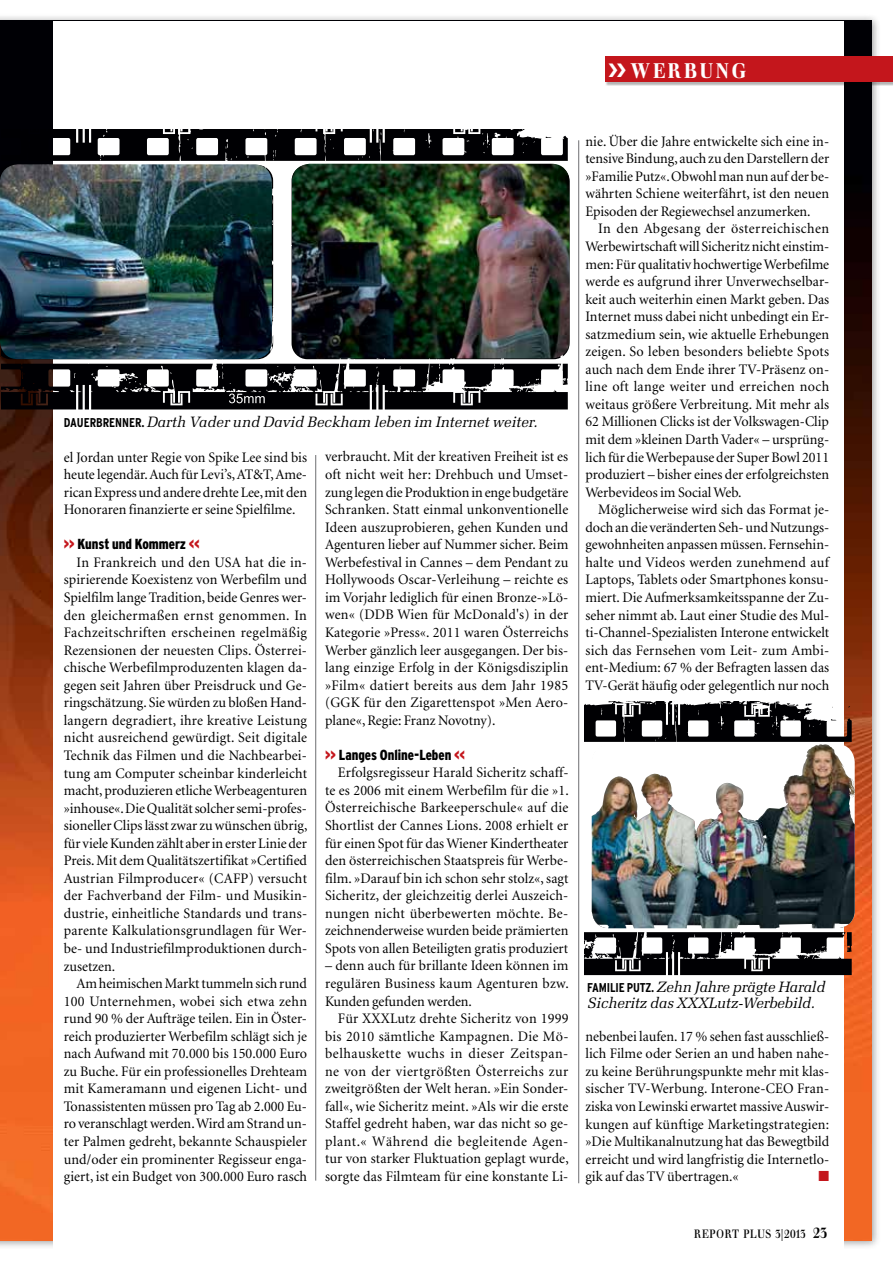
<style>
.page{position:relative;width:893px;height:1263px;background:#fff}
.page>*{position:absolute;margin:0;border:0;box-sizing:border-box;transform-origin:0 0}
.t1{font:800 21px "Walbaum Condensed";letter-spacing:.15em;color:#fff}
.t2{font:italic 15px/15.8px "Melior";letter-spacing:-.01em;color:#000}
.t3{font:14.55px/17.5px "Minion";color:#000;text-align:justify}
.t4{font:900 condensed 14.55px "Interstate";color:#000}
.t5{font:14.55px "Zapf Dingbats";color:#c4161c}
.t6{font:12px "Walbaum Condensed Medium Deck";letter-spacing:.05em;color:#000}
.s1{font-family:"Interstate";font-weight:700;font-style:normal;font-stretch:condensed;font-size:12.75px}
.s2{color:#c4161c}
.s3{font-family:"Walbaum Condensed";font-weight:700;font-size:15px}
</style>
<div class="page">
<img style="left:0;top:20px;width:872px;height:1221px">
<div style="left:53px;top:21px;width:791px;height:1242px;background:#fff"></div>
<div style="left:605px;top:57px;width:288px;height:29px;background:#000;opacity:.3"></div>
<div style="left:605px;top:57px;width:288px;height:25px;background:#c4161c"></div>
<svg style="left:2px;top:130px;width:568px;height:279px;fill:#000003"></svg>
<img style="left:0;top:164px;width:272px;height:195px">
<img style="left:292px;top:164px;width:277px;height:194px">
<hr style="left:578px;top:140px;width:1px;height:1043px;background:#6d6e71">
<hr style="left:315px;top:455px;width:1px;height:725px;background:#6d6e71">
<svg style="left:585px;top:702px;width:268px;height:273px;fill:#000003"></svg>
<img style="left:592px;top:744px;width:263px;height:184px;border-radius:18px">
<img style="left:668px;top:744px;width:155px;height:90px">
<h1 class="t1" style="left:631px;top:59px;width:117px">WERBUNG</h1>
<p class="t2" style="left:64px;top:414px;width:475px"><span class="s1">DAUERBRENNER.</span> Darth Vader und David Beckham leben im Internet weiter.</p>
<p class="t3" style="left:64px;top:449px;width:245px">el Jordan unter Regie von Spike Lee sind bis heute legendär. Auch für Levi’s, AT&amp;T, Ame&shy;rican Express und andere drehte Lee, mit den Honoraren finanzierte er seine Spielfilme.</p>
<p class="t4" style="left:64px;top:536px;width:137px"><span class="s2">&gt;&gt;</span> Kunst und Kommerz <span class="s2">&lt;&lt;</span></p>
<p class="t3" style="left:64px;top:554px;width:245px;text-indent:13px">In Frankreich und den USA hat die in&shy;spirierende Koexistenz von Werbefilm und Spielfilm lange Tradition, beide Genres wer&shy;den gleichermaßen ernst genommen. In Fachzeitschriften erscheinen regelmäßig Rezensionen der neuesten Clips. Österrei&shy;chische Werbefilmproduzenten klagen da&shy;gegen seit Jahren über Preisdruck und Ge&shy;ringschätzung. Sie würden zu bloßen Hand&shy;langern degradiert, ihre kreative Leistung nicht ausreichend gewürdigt. Seit digitale Technik das Filmen und die Nachbearbei&shy;tung am Computer scheinbar kinderleicht macht, produzieren etliche Werbeagenturen »inhouse«. Die Qualität solcher semi-profes&shy;sioneller Clips lässt zwar zu wünschen übrig, für viele Kunden zählt aber in erster Linie der Preis. Mit dem Qualitätszertifikat »Certified Austrian Filmproducer« (CAFP) versucht der Fachverband der Film- und Musikin&shy;dustrie, einheitliche Standards und trans&shy;parente Kalkulationsgrundlagen für Wer&shy;be- und Industriefilmproduktionen durch&shy;zusetzen.</p>
<p class="t3" style="left:64px;top:975px;width:245px;text-indent:13px">Am heimischen Markt tummeln sich rund 100 Unternehmen, wobei sich etwa zehn rund 90 % der Aufträge teilen. Ein in Öster&shy;reich produzierter Werbefilm schlägt sich je nach Aufwand mit 70.000 bis 150.000 Euro zu Buche. Für ein professionelles Drehteam mit Kameramann und eigenen Licht- und Tonassistenten müssen pro Tag ab 2.000 Eu&shy;ro veranschlagt werden. Wird am Strand un&shy;ter Palmen gedreht, bekannte Schauspieler und/oder ein prominenter Regisseur enga&shy;giert, ist ein Budget von 300.000 Euro rasch</p>
<p class="t3" style="left:325px;top:449px;width:245px">verbraucht. Mit der kreativen Freiheit ist es oft nicht weit her: Drehbuch und Umset&shy;zung legen die Produktion in enge budgetäre Schranken. Statt einmal unkonventionelle Ideen auszuprobieren, gehen Kunden und Agenturen lieber auf Nummer sicher. Beim Werbefestival in Cannes – dem Pendant zu Hollywoods Oscar-Verleihung – reichte es im Vorjahr lediglich für einen Bronze-»Lö&shy;wen« (DDB Wien für McDonald's) in der Kategorie »Press«. 2011 waren Österreichs Werber gänzlich leer ausgegangen. Der bis&shy;lang einzige Erfolg in der Königsdisziplin »Film« datiert bereits aus dem Jahr 1985 (GGK für den Zigarettenspot »Men Aero&shy;plane«, Regie: Franz Novotny).</p>
<p class="t4" style="left:325px;top:747px;width:142px"><span class="s2">&gt;&gt;</span> Langes Online-Leben <span class="s2">&lt;&lt;</span></p>
<p class="t3" style="left:325px;top:764px;width:245px;text-indent:13px">Erfolgsregisseur Harald Sicheritz schaff&shy;te es 2006 mit einem Werbefilm für die »1.<br>Österreichische Barkeeperschule« auf die Shortlist der Cannes Lions. 2008 erhielt er für einen Spot für das Wiener Kindertheater den österreichischen Staatspreis für Werbe&shy;film. »Darauf bin ich schon sehr stolz«, sagt Sicheritz, der gleichzeitig derlei Auszeich&shy;nungen nicht überbewerten möchte. Be&shy;zeichnenderweise wurden beide prämierten Spots von allen Beteiligten gratis produziert</p>
<p class="t3" style="left:325px;top:957px;width:245px">– denn auch für brillante Ideen können im regulären Business kaum Agenturen bzw.<br>Kunden gefunden werden.</p>
<p class="t3" style="left:325px;top:1010px;width:245px;text-indent:13px">Für XXXLutz drehte Sicheritz von 1999 bis 2010 sämtliche Kampagnen. Die Mö&shy;belhauskette wuchs in dieser Zeitspan&shy;ne von der viertgrößten Österreichs zur zweitgrößten der Welt heran. »Ein Sonder&shy;fall«, wie Sicheritz meint. »Als wir die erste Staffel gedreht haben, war das nicht so ge&shy;plant.« Während die begleitende Agen&shy;tur von starker Fluktuation geplagt wurde, sorgte das Filmteam für eine konstante Li-</p>
<p class="t3" style="left:585px;top:133px;width:245px">nie. Über die Jahre entwickelte sich eine in&shy;tensive Bindung, auch zu den Darstellern der »Familie Putz«. Obwohl man nun auf der be&shy;währten Schiene weiterfährt, ist den neuen Episoden der Regiewechsel anzumerken.</p>
<p class="t3" style="left:585px;top:220px;width:245px;text-indent:13px">In den Abgesang der österreichischen Werbewirtschaft will Sicheritz nicht einstim&shy;men: Für qualitativ hochwertige Werbefilme werde es aufgrund ihrer Unverwechselbar&shy;keit auch weiterhin einen Markt geben. Das Internet muss dabei nicht unbedingt ein Er&shy;satzmedium sein, wie aktuelle Erhebungen zeigen. So leben besonders beliebte Spots auch nach dem Ende ihrer TV-Präsenz on&shy;line oft lange weiter und erreichen noch weitaus größere Verbreitung. Mit mehr als 62 Millionen Clicks ist der Volkswagen-Clip mit dem »kleinen Darth Vader« – ursprüng&shy;lich für die Werbepause der Super Bowl 2011 produziert – bisher eines der erfolgreichsten Werbevideos im Social Web.</p>
<p class="t3" style="left:585px;top:501px;width:245px;text-indent:13px">Möglicherweise wird sich das Format je&shy;doch an die veränderten Seh- und Nutzungs&shy;gewohnheiten anpassen müssen. Fernsehin&shy;halte und Videos werden zunehmend auf Laptops, Tablets oder Smartphones konsu&shy;miert. Die Aufmerksamkeitsspanne der Zu&shy;seher nimmt ab. Laut einer Studie des Mul&shy;ti-Channel-Spezialisten Interone entwickelt sich das Fernsehen vom Leit- zum Ambi&shy;ent-Medium: 67 % der Befragten lassen das TV-Gerät häufig oder gelegentlich nur noch</p>
<p class="t2" style="left:587px;top:979px;width:240px"><span class="s1">FAMILIE PUTZ.</span> Zehn Jahre prägte Harald<br>Sicheritz das XXXLutz-Werbebild.</p>
<p class="t3" style="left:585px;top:1028px;width:245px">nebenbei laufen. 17 % sehen fast ausschließ&shy;lich Filme oder Serien an und haben nahe&shy;zu keine Berührungspunkte mehr mit klas&shy;sischer TV-Werbung. Interone-CEO Fran&shy;ziska von Lewinski erwartet massive Auswir&shy;kungen auf künftige Marketingstrategien: »Die Multikanalnutzung hat das Bewegtbild erreicht und wird langfristig die Internetlo&shy;gik auf das TV übertragen.«</p>
<p class="t5" style="left:818px;top:1169px;width:12px">■</p>
<p class="t6" style="left:694px;top:1227px;width:134px">REPORT PLUS 3|2013 <span class="s3">23</span></p>
</div>
